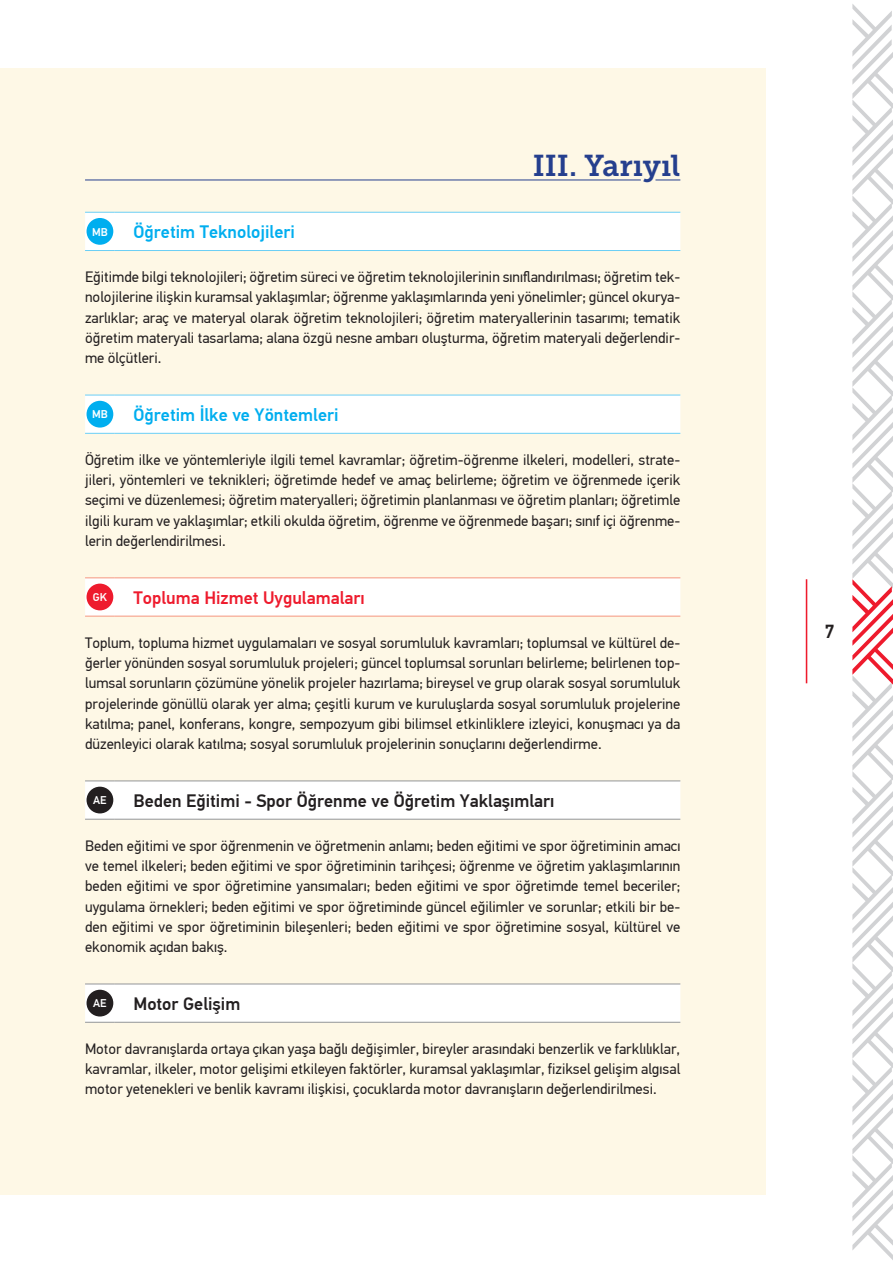
<style>
.page{position:relative;width:893px;height:1263px;background:#fff}
.page>*{position:absolute;margin:0;border:0;box-sizing:border-box;transform-origin:0 0}
.t1{font:30px "Museo Slab 700";color:#253f8e}
.t2{font:500 18.9px "PF Din Text Pro";color:#231f20}
.t3{font:500 18px "PF Din Text Pro";color:#231f20}
.t4{font:500 18px "PF Din Text Pro";color:#00aeef}
.t5{font:500 18px "PF Din Text Pro";color:#ee1b2d}
.t6{font:15px/20.2px "PF Din Text Pro";color:#231f20;text-align:justify}
.t7{font:500 11.25px "PF Din Text Pro";color:#fff}
</style>
<div class="page">
<div style="left:0;top:68px;width:765px;height:1127px;background:#fef8e6"></div>
<svg style="left:852px;top:4px;width:41px;height:1256px"></svg>
<hr style="left:806px;top:579px;width:1px;height:104px;background:#ee1b2d">
<hr style="left:85px;top:180px;width:556px;height:1px;background:#253f8e">
<svg style="left:655px;top:180px;width:25px;height:1px"></svg>
<div style="left:85px;top:213px;width:595px;height:37px;background:#fff"></div>
<hr style="left:85px;top:212px;width:30px;height:1px;background:#6bcff6">
<hr style="left:115px;top:212px;width:565px;height:1px;background:#6bcff6">
<hr style="left:85px;top:250px;width:30px;height:1px;background:#6bcff6">
<hr style="left:115px;top:250px;width:565px;height:1px;background:#6bcff6">
<div style="left:87px;top:218px;width:26px;height:27px;background:#00aeef;border-radius:50%"></div>
<div style="left:85px;top:396px;width:595px;height:37px;background:#fff"></div>
<hr style="left:85px;top:395px;width:30px;height:1px;background:#6bcff6">
<hr style="left:115px;top:395px;width:565px;height:1px;background:#6bcff6">
<hr style="left:85px;top:433px;width:30px;height:1px;background:#6bcff6">
<hr style="left:115px;top:433px;width:565px;height:1px;background:#6bcff6">
<div style="left:87px;top:401px;width:26px;height:27px;background:#00aeef;border-radius:50%"></div>
<div style="left:85px;top:578px;width:595px;height:38px;background:#fff"></div>
<hr style="left:85px;top:577px;width:30px;height:1px;background:#f59680">
<hr style="left:115px;top:577px;width:565px;height:1px;background:#f59680">
<hr style="left:85px;top:616px;width:30px;height:1px;background:#f59680">
<hr style="left:115px;top:616px;width:565px;height:1px;background:#f59680">
<div style="left:87px;top:584px;width:26px;height:26px;background:#ee1b2d;border-radius:50%"></div>
<div style="left:85px;top:781px;width:595px;height:38px;background:#fff"></div>
<hr style="left:85px;top:780px;width:30px;height:1px;background:#939598">
<hr style="left:115px;top:780px;width:565px;height:1px;background:#939598">
<hr style="left:85px;top:819px;width:30px;height:1px;background:#939598">
<hr style="left:115px;top:819px;width:565px;height:1px;background:#939598">
<div style="left:87px;top:787px;width:26px;height:26px;background:#231f20;border-radius:50%"></div>
<div style="left:85px;top:984px;width:595px;height:38px;background:#fff"></div>
<hr style="left:85px;top:983px;width:30px;height:1px;background:#939598">
<hr style="left:115px;top:983px;width:565px;height:1px;background:#939598">
<hr style="left:85px;top:1022px;width:30px;height:1px;background:#939598">
<hr style="left:115px;top:1022px;width:565px;height:1px;background:#939598">
<div style="left:87px;top:990px;width:26px;height:26px;background:#231f20;border-radius:50%"></div>
<h1 class="t1" style="left:533px;top:148px;width:149px">III. Yarıyıl</h1>
<p class="t7" style="left:92px;top:225px;width:17px">MB</p>
<p class="t4" style="left:134px;top:221px;width:163px">Öğretim Teknolojileri</p>
<p class="t6" style="left:85px;top:267px;width:597px">Eğitimde bilgi teknolojileri; öğretim süreci ve öğretim teknolojilerinin sınıflandırılması; öğretim tek&shy;nolojilerine ilişkin kuramsal yaklaşımlar; öğrenme yaklaşımlarında yeni yönelimler; güncel okurya&shy;zarlıklar; araç ve materyal olarak öğretim teknolojileri; öğretim materyallerinin tasarımı; tematik öğretim materyali tasarlama; alana özgü nesne ambarı oluşturma, öğretim materyali değerlendir&shy;me ölçütleri.</p>
<p class="t7" style="left:92px;top:408px;width:17px">MB</p>
<p class="t4" style="left:134px;top:404px;width:207px">Öğretim İlke ve Yöntemleri</p>
<p class="t6" style="left:85px;top:450px;width:597px">Öğretim ilke ve yöntemleriyle ilgili temel kavramlar; öğretim-öğrenme ilkeleri, modelleri, strate&shy;jileri, yöntemleri ve teknikleri; öğretimde hedef ve amaç belirleme; öğretim ve öğrenmede içerik seçimi ve düzenlemesi; öğretim materyalleri; öğretimin planlanması ve öğretim planları; öğretimle ilgili kuram ve yaklaşımlar; etkili okulda öğretim, öğrenme ve öğrenmede başarı; sınıf içi öğrenme&shy;lerin değerlendirilmesi.</p>
<p class="t7" style="left:93px;top:591px;width:16px">GK</p>
<p class="t5" style="left:134px;top:587px;width:233px">Topluma Hizmet Uygulamaları</p>
<p class="t6" style="left:85px;top:633px;width:597px">Toplum, topluma hizmet uygulamaları ve sosyal sorumluluk kavramları; toplumsal ve kültürel de&shy;ğerler yönünden sosyal sorumluluk projeleri; güncel toplumsal sorunları belirleme; belirlenen top&shy;lumsal sorunların çözümüne yönelik projeler hazırlama; bireysel ve grup olarak sosyal sorumluluk projelerinde gönüllü olarak yer alma; çeşitli kurum ve kuruluşlarda sosyal sorumluluk projelerine katılma; panel, konferans, kongre, sempozyum gibi bilimsel etkinliklere izleyici, konuşmacı ya da düzenleyici olarak katılma; sosyal sorumluluk projelerinin sonuçlarını değerlendirme.</p>
<p class="t7" style="left:93px;top:794px;width:15px">AE</p>
<p class="t3" style="left:134px;top:790px;width:422px">Beden Eğitimi - Spor Öğrenme ve Öğretim Yaklaşımları</p>
<p class="t6" style="left:85px;top:836px;width:597px">Beden eğitimi ve spor öğrenmenin ve öğretmenin anlamı; beden eğitimi ve spor öğretiminin amacı ve temel ilkeleri; beden eğitimi ve spor öğretiminin tarihçesi; öğrenme ve öğretim yaklaşımlarının beden eğitimi ve spor öğretimine yansımaları; beden eğitimi ve spor öğretimde temel beceriler; uygulama örnekleri; beden eğitimi ve spor öğretiminde güncel eğilimler ve sorunlar; etkili bir be&shy;den eğitimi ve spor öğretiminin bileşenleri; beden eğitimi ve spor öğretimine sosyal, kültürel ve ekonomik açıdan bakış.</p>
<p class="t7" style="left:93px;top:997px;width:15px">AE</p>
<p class="t3" style="left:134px;top:993px;width:108px">Motor Gelişim</p>
<p class="t6" style="left:85px;top:1039px;width:597px">Motor davranışlarda ortaya çıkan yaşa bağlı değişimler, bireyler arasındaki benzerlik ve farklılıklar, kavramlar, ilkeler, motor gelişimi etkileyen faktörler, kuramsal yaklaşımlar, fiziksel gelişim algısal motor yetenekleri ve benlik kavramı ilişkisi, çocuklarda motor davranışların değerlendirilmesi.</p>
<p class="t2" style="left:825px;top:620px;width:11px">7</p>
</div>
